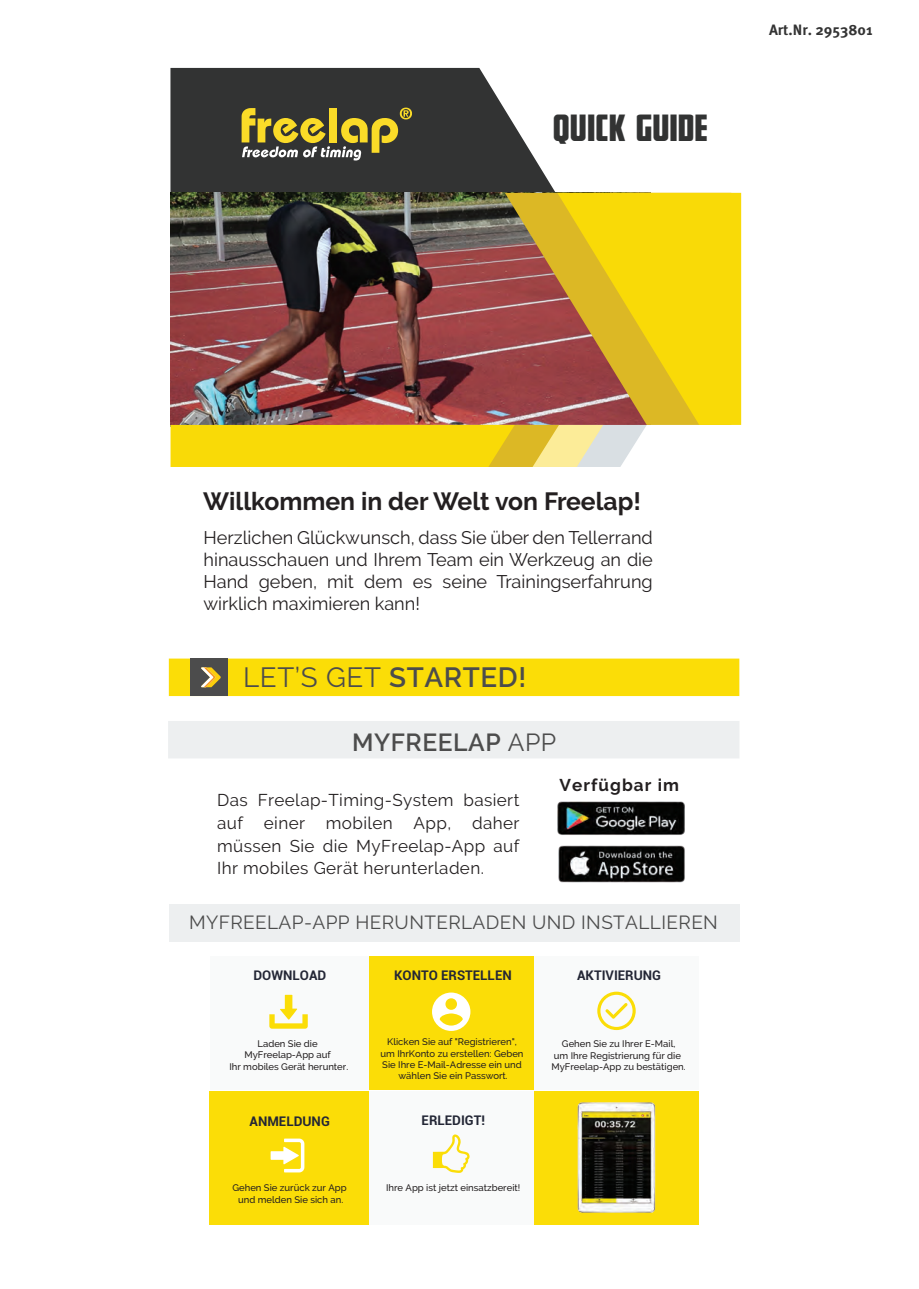
<style>
.page{position:relative;width:919px;height:1289px;background:#fff}
.page>*{position:absolute;margin:0;border:0;box-sizing:border-box;transform-origin:0 0}
.t1{font:34.8px "Voyage Fantastique Straight";color:#323333}
.t2{font:27.75px "Raleway";letter-spacing:.02em;color:#4c4c4c}
.t3{font:700 24.9px "Raleway";color:#231f20}
.t4{font:600 24.6px "Raleway";letter-spacing:.02em;color:#4c4c4c}
.t5{font:18.9px "Raleway";letter-spacing:.02em;color:#4c4c4c}
.t6{font:18.3px/21.9px "Raleway";color:#231f20;text-align:justify}
.t7{font:17.1px/22.8px "Raleway";letter-spacing:.02em;color:#231f20;text-align:justify}
.t8{font:700 17.1px "Raleway";letter-spacing:.065em;color:#231f20}
.t9{font:700 15px "Meta Pro";color:#333}
.t10{font:700 13.2px "Roboto";color:#232635}
.t11{font:500 9.45px/11.4px "Raleway";color:#231f20;text-align:center}
.s1{font-weight:600}
.s2{font-weight:400}
</style>
<div class="page">
<svg style="left:169px;top:658px;width:570px;height:38px;background:#f2d60e"></svg>
<div style="left:168px;top:721px;width:571px;height:37px;background:#edeff0"></div>
<div style="left:169px;top:904px;width:570px;height:37px;background:#edeff0"></div>
<div style="left:209px;top:1090px;width:164px;height:134px;background:#fbdd07"></div>
<div style="left:369px;top:1090px;width:164px;height:134px;background:#f9fafa"></div>
<div style="left:534px;top:1090px;width:164px;height:134px;background:#fbdd07"></div>
<div style="left:210px;top:956px;width:164px;height:133px;background:#f9fafa"></div>
<div style="left:369px;top:956px;width:164px;height:133px;background:#fbdd07"></div>
<div style="left:534px;top:956px;width:164px;height:133px;background:#f9fafa"></div>
<svg style="left:269px;top:994px;width:39px;height:34px"></svg>
<svg style="left:432px;top:992px;width:38px;height:38px"></svg>
<svg style="left:597px;top:991px;width:38px;height:39px"></svg>
<svg style="left:270px;top:1138px;width:34px;height:34px"></svg>
<svg style="left:433px;top:1134px;width:36px;height:38px"></svg>
<img style="left:557px;top:801px;width:128px;height:34px">
<img style="left:558px;top:845px;width:127px;height:38px">
<img style="left:577px;top:1102px;width:79px;height:110px">
<svg style="left:170px;top:68px;width:455px;height:125px;fill:#323333"></svg>
<img style="left:170px;top:193px;width:571px;height:274px">
<svg style="left:241px;top:108px;width:171px;height:52px;background:#7b733c"></svg>
<h1 class="t1" style="left:553px;top:108px;width:157px">QUICK GUIDE</h1>
<h3 class="t9" style="left:769px;top:18px;width:105px">Art.Nr. 2953801</h3>
<h3 class="t3" style="left:203px;top:487px;width:439px">Willkommen in der Welt von Freelap!</h3>
<h3 class="t6" style="left:203px;top:527px;width:451px">Herzlichen Glückwunsch, dass Sie über den Tellerrand hinausschauen und Ihrem Team ein Werkzeug an die Hand geben, mit dem es seine Trainingserfahrung wirklich maximieren kann!</h3>
<h2 class="t2" style="left:243px;top:661px;width:284px">LET’S GET <span class="s1">STARTED!</span></h2>
<h3 class="t4" style="left:352px;top:727px;width:206px">MYFREELAP <span class="s2">APP</span></h3>
<h3 class="t7" style="left:217px;top:788px;width:304px">Das Freelap-Timing-System basiert auf einer mobilen App, daher müssen Sie die MyFreelap-App auf Ihr mobiles Gerät herunterladen.</h3>
<h3 class="t8" style="left:559px;top:775px;width:121px">Verfügbar im</h3>
<h3 class="t5" style="left:189px;top:911px;width:530px">MYFREELAP-APP HERUNTERLADEN UND INSTALLIEREN</h3>
<h3 class="t10" style="left:253px;top:965px;width:74px">DOWNLOAD</h3>
<h3 class="t10" style="left:394px;top:965px;width:119px">KONTO ERSTELLEN</h3>
<h3 class="t10" style="left:577px;top:965px;width:85px">AKTIVIERUNG</h3>
<p class="t11" style="left:229px;top:1037px;width:120px">Laden Sie die<br>MyFreelap-App auf<br>Ihr mobiles Gerät herunter.</p>
<p class="t11" style="left:380px;top:1036px;width:145px">Klicken Sie auf "Registrieren", um IhrKonto zu erstellen: Geben<br>Sie Ihre E-Mail-Adresse ein und wählen Sie ein Passwort.</p>
<p class="t11" style="left:551px;top:1038px;width:136px">Gehen Sie zu Ihrer E-Mail,<br>um Ihre Registrierung für die<br>MyFreelap-App zu bestätigen.</p>
<h3 class="t10" style="left:249px;top:1111px;width:82px">ANMELDUNG</h3>
<h3 class="t10" style="left:421px;top:1110px;width:65px">ERLEDIGT!</h3>
<p class="t11" style="left:232px;top:1182px;width:116px">Gehen Sie zurück zur App und melden Sie sich an.</p>
<p class="t11" style="left:386px;top:1182px;width:136px">Ihre App ist jetzt einsatzbereit!</p>
</div>
